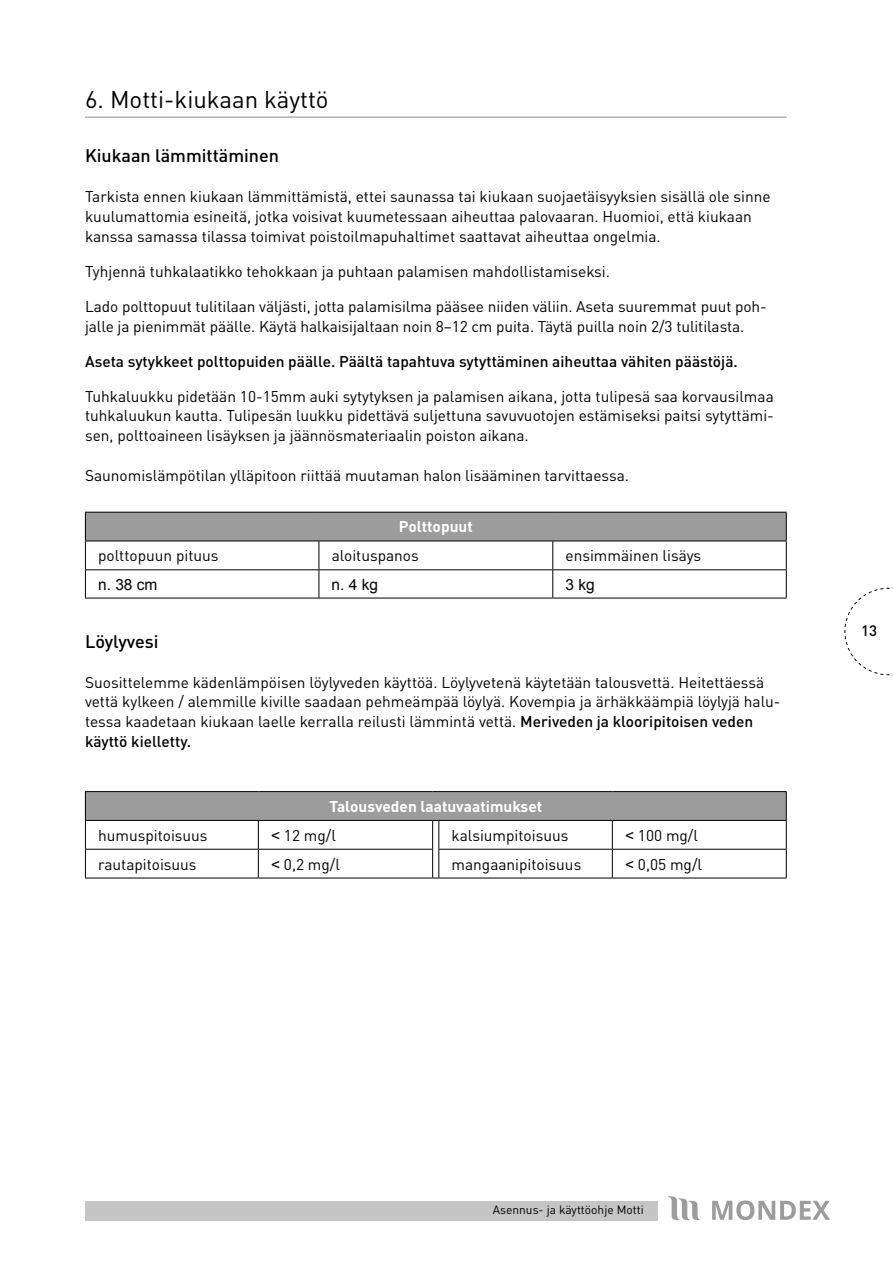
<style>
.page{position:relative;width:893px;height:1263px;background:#fff}
.page>*{position:absolute;margin:0;border:0;box-sizing:border-box;transform-origin:0 0}
.t1{font:24px "DIN Pro";color:#000}
.t2{font:500 18px "DIN Pro";color:#000}
.t3{font:15.45px/20px "DIN Pro";color:#000}
.t4{font:500 15.45px "DIN Pro";color:#000}
.t5{font:700 15.45px "DIN Pro";color:#fff}
.t6{font:15.45px "Arial";color:#000}
.t7{font:500 15px "DIN Pro";color:#000}
.t8{font:12px "DIN Pro";color:#000}
.s1{font-weight:500}
.s2{font-family:"Arial"}
</style>
<div class="page">
<svg style="left:844px;top:587px;width:49px;height:88px"></svg>
<div style="left:85px;top:1201px;width:572px;height:19px;background:#c5c5c5"></div>
<svg style="left:668px;top:1196px;width:32px;height:24px"></svg>
<svg style="left:712px;top:1200px;width:118px;height:20px"></svg>
<hr style="left:85px;top:116px;width:702px;height:2px;background:#b2b2b2">
<div style="left:85px;top:791px;width:701px;height:29px;background:#9c9c9c"></div>
<hr style="left:85px;top:849px;width:173px;height:1px;background:#000">
<hr style="left:438px;top:849px;width:174px;height:1px;background:#000">
<hr style="left:85px;top:878px;width:173px;height:1px;background:#000">
<hr style="left:439px;top:878px;width:173px;height:1px;background:#000">
<hr style="left:258px;top:849px;width:175px;height:1px;background:#000">
<svg style="left:258px;top:821px;width:1px;height:57px"></svg>
<hr style="left:612px;top:849px;width:175px;height:1px;background:#000">
<svg style="left:612px;top:821px;width:1px;height:57px"></svg>
<hr style="left:258px;top:878px;width:175px;height:1px;background:#000">
<hr style="left:612px;top:878px;width:175px;height:1px;background:#000">
<hr style="left:85px;top:791px;width:173px;height:1px;background:#000">
<svg style="left:85px;top:792px;width:1px;height:86px"></svg>
<hr style="left:258px;top:791px;width:175px;height:1px;background:#000">
<hr style="left:439px;top:791px;width:173px;height:1px;background:#000">
<hr style="left:612px;top:791px;width:175px;height:1px;background:#000">
<svg style="left:786px;top:792px;width:1px;height:86px"></svg>
<hr style="left:85px;top:820px;width:173px;height:1px;background:#000">
<hr style="left:258px;top:820px;width:175px;height:1px;background:#000">
<hr style="left:439px;top:820px;width:173px;height:1px;background:#000">
<hr style="left:612px;top:820px;width:175px;height:1px;background:#000">
<svg style="left:432px;top:820px;width:7px;height:59px"></svg>
<div style="left:85px;top:512px;width:701px;height:29px;background:#9c9c9c"></div>
<hr style="left:85px;top:569px;width:234px;height:1px;background:#000">
<hr style="left:85px;top:598px;width:234px;height:1px;background:#000">
<hr style="left:319px;top:569px;width:234px;height:1px;background:#000">
<svg style="left:319px;top:542px;width:1px;height:56px"></svg>
<hr style="left:553px;top:569px;width:234px;height:1px;background:#000">
<hr style="left:319px;top:598px;width:234px;height:1px;background:#000">
<hr style="left:553px;top:598px;width:234px;height:1px;background:#000">
<svg style="left:552px;top:542px;width:1px;height:56px"></svg>
<hr style="left:85px;top:512px;width:234px;height:1px;background:#000">
<svg style="left:85px;top:512px;width:1px;height:86px"></svg>
<hr style="left:319px;top:512px;width:234px;height:1px;background:#000">
<hr style="left:553px;top:512px;width:234px;height:1px;background:#000">
<svg style="left:786px;top:512px;width:1px;height:86px"></svg>
<hr style="left:85px;top:541px;width:234px;height:1px;background:#000">
<hr style="left:319px;top:541px;width:234px;height:1px;background:#000">
<hr style="left:553px;top:541px;width:234px;height:1px;background:#000">
<h1 class="t1" style="left:85px;top:81px;width:245px">6. Motti-kiukaan käyttö</h1>
<p class="t2" style="left:85px;top:141px;width:196px">Kiukaan lämmittäminen</p>
<p class="t3" style="left:85px;top:185px;width:687px">Tarkista ennen kiukaan lämmittämistä, ettei saunassa tai kiukaan suojaetäisyyksien sisällä ole sinne kuulumattomia esineitä, jotka voisivat kuumetessaan aiheuttaa palovaaran. Huomioi, että kiukaan kanssa samassa tilassa toimivat poistoilmapuhaltimet saattavat aiheuttaa ongelmia.</p>
<p class="t3" style="left:85px;top:260px;width:526px">Tyhjennä tuhkalaatikko tehokkaan ja puhtaan palamisen mahdollistamiseksi.</p>
<p class="t3" style="left:85px;top:295px;width:683px">Lado polttopuut tulitilaan väljästi, jotta palamisilma pääsee niiden väliin. Aseta suuremmat puut poh&shy;jalle ja pienimmät päälle. Käytä halkaisijaltaan noin 8–12 cm puita. Täytä puilla noin 2/3 tulitilasta.</p>
<p class="t4" style="left:85px;top:349px;width:654px">Aseta sytykkeet polttopuiden päälle. Päältä tapahtuva sytyttäminen aiheuttaa vähiten päästöjä.</p>
<p class="t3" style="left:85px;top:384px;width:690px;text-align:justify">Tuhkaluukku pidetään 10-15mm auki sytytyksen ja palamisen aikana, jotta tulipesä saa korvausilmaa tuhkaluukun kautta. Tulipesän luukku pidettävä suljettuna savuvuotojen estämiseksi paitsi sytyttämi&shy;sen, polttoaineen lisäyksen ja jäännösmateriaalin poiston aikana.</p>
<p class="t3" style="left:85px;top:464px;width:545px">Saunomislämpötilan ylläpitoon riittää muutaman halon lisääminen tarvittaessa.</p>
<p class="t5" style="left:399px;top:514px;width:75px">Polttopuut</p>
<p class="t3" style="left:98px;top:544px;width:122px">polttopuun pituus</p>
<p class="t3" style="left:332px;top:544px;width:89px">aloituspanos</p>
<p class="t3" style="left:565px;top:544px;width:137px">ensimmäinen lisäys</p>
<p class="t6" style="left:98px;top:574px;width:61px">n. 38 cm</p>
<p class="t6" style="left:332px;top:574px;width:48px">n. 4 kg</p>
<p class="t6" style="left:565px;top:574px;width:31px">3 kg</p>
<p class="t2" style="left:85px;top:626px;width:75px">Löylyvesi</p>
<p class="t3" style="left:85px;top:670px;width:697px">Suosittelemme kädenlämpöisen löylyveden käyttöä. Löylyvetenä käytetään talousvettä. Heitettäessä vettä kylkeen / alemmille kiville saadaan pehmeämpää löylyä. Kovempia ja ärhäkkäämpiä löylyjä halu&shy;tessa kaadetaan kiukaan laelle kerralla reilusti lämmintä vettä. <span class="s1">Meriveden ja klooripitoisen veden käyttö kielletty.</span></p>
<p class="t5" style="left:329px;top:793px;width:214px">Talousveden laatuvaatimukset</p>
<p class="t3" style="left:98px;top:824px;width:111px">humuspitoisuus</p>
<p class="t3" style="left:271px;top:824px;width:66px"><span class="s2">&lt;</span> 12 mg/l</p>
<p class="t3" style="left:452px;top:824px;width:118px">kalsiumpitoisuus</p>
<p class="t3" style="left:625px;top:824px;width:74px"><span class="s2">&lt;</span> 100 mg/l</p>
<p class="t3" style="left:98px;top:852px;width:100px">rautapitoisuus</p>
<p class="t3" style="left:271px;top:852px;width:70px"><span class="s2">&lt;</span> 0,2 mg/l</p>
<p class="t3" style="left:452px;top:852px;width:131px">mangaanipitoisuus</p>
<p class="t3" style="left:625px;top:852px;width:78px"><span class="s2">&lt;</span> 0,05 mg/l</p>
<p class="t7" style="left:861px;top:618px;width:17px">13</p>
<p class="t8" style="left:493px;top:1200px;width:153px">Asennus- ja käyttöohje Motti</p>
</div>
